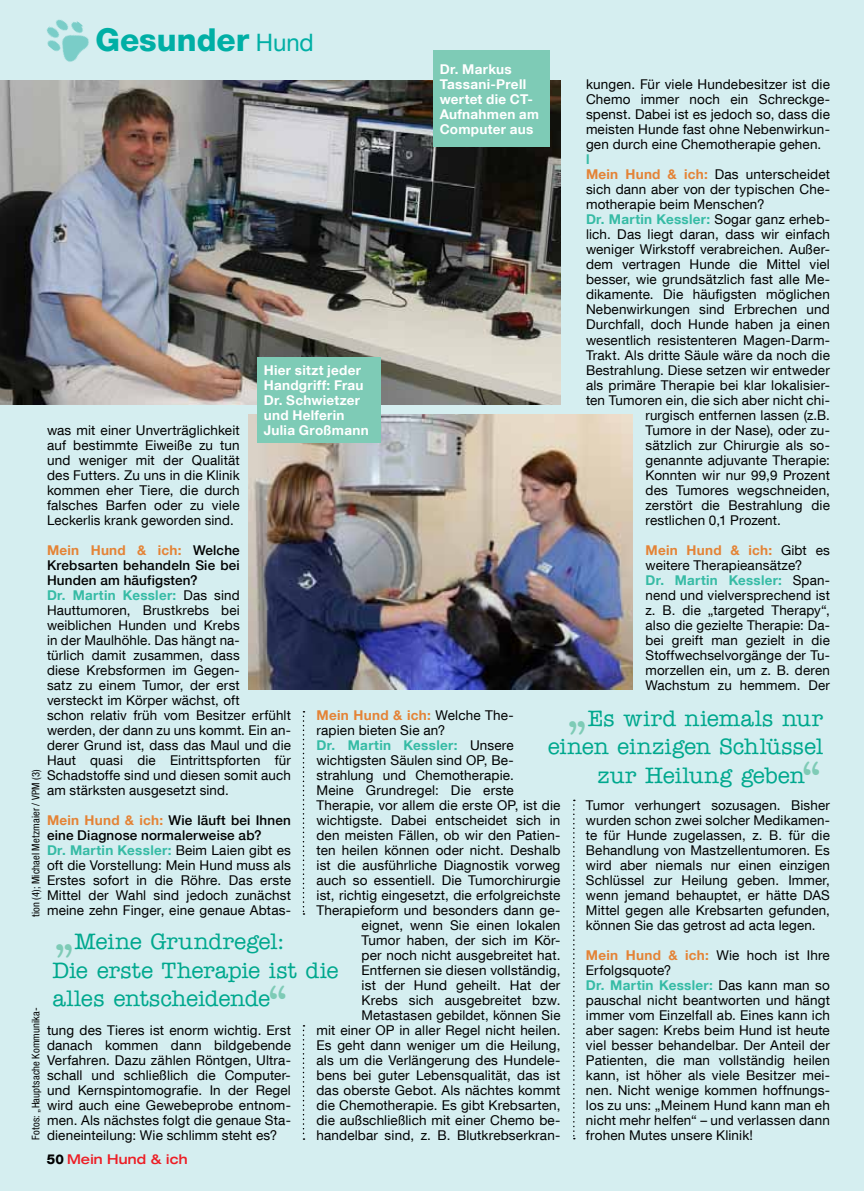
<style>
.page{position:relative;width:864px;height:1191px;background:#fff}
.page>*{position:absolute;margin:0;border:0;box-sizing:border-box;transform-origin:0 0}
.t1{font:800 31.5px "Helvetica Neue LT Com";color:#00afa5}
.t2{font:500 22.5px/28.5px "American Typewriter ITC Pro";letter-spacing:-.005em;color:#00a88e;text-align:right}
.t3{font:13.5px/15px "Helvetica Neue LT Com";letter-spacing:.01em;color:#000;text-align:justify}
.t4{font:700 13.5px/15px "Helvetica Neue LT Com";letter-spacing:.02em;color:#fff}
.t5{font:700 13.5px "Helvetica Neue LT Com";letter-spacing:.02em;color:#36bba5}
.t6{font:700 13.5px "Helvetica Neue LT Com";letter-spacing:.02em;color:#e48336}
.t7{font:500 expanded 13.5px "Helvetica Neue LT Com";letter-spacing:.015em;color:#ed1d24;scale:.95 1}
.t8{font:condensed 10.5px "Helvetica Neue LT Com";letter-spacing:.01em;color:#000}
.s1{font-weight:400;font-size:24px}
.s2{font-weight:700;color:#e48336}
.s3{font-weight:400;color:#000}
.s4{font-weight:700;color:#36bba5}
.s5{font-weight:500}
.s6{font-size:45px;color:#7ecbb6}
.s7{font-weight:800;font-stretch:normal;color:#000}
</style>
<div class="page">
<div style="left:0;top:0;width:863px;height:1191px;background:#d5eef0"></div>
<img style="left:0;top:81px;width:560px;height:323px">
<img style="left:248px;top:414px;width:384px;height:275px">
<svg style="left:302px;top:1025px;width:2px;height:114px"></svg>
<svg style="left:302px;top:711px;width:2px;height:203px"></svg>
<svg style="left:573px;top:799px;width:1px;height:340px"></svg>
<img style="left:46px;top:19px;width:43px;height:43px">
<div style="left:433px;top:51px;width:116px;height:96px;background:#7ecbb6"></div>
<div style="left:257px;top:357px;width:123px;height:86px;background:#7ecbb6"></div>
<h1 class="t1" style="left:95px;top:21px;width:220px">Gesunder <span class="s1">Hund</span></h1>
<p class="t4" style="left:439px;top:62px;width:100px">Dr. Markus<br>Tassani-Prell wertet die CT-<br>Aufnahmen am<br>Computer aus</p>
<p class="t3" style="left:585px;top:77px;width:245px">kungen. Für viele Hundebesitzer ist die Chemo immer noch ein Schreckge&shy;spenst. Dabei ist es jedoch so, dass die meisten Hunde fast ohne Nebenwirkun&shy;gen durch eine Chemotherapie gehen.</p>
<p class="t5" style="left:585px;top:151px;width:5px">l</p>
<p class="t3" style="left:585px;top:167px;width:245px"><span class="s2">Mein Hund &amp; ich:</span> Das unterscheidet</p>
<p class="t3" style="left:585px;top:182px;width:245px">sich dann aber von der typischen Che-</p>
<p class="t3" style="left:585px;top:197px;width:180px">motherapie beim Menschen?</p>
<p class="t5" style="left:585px;top:211px;width:245px">Dr. Martin Kessler: <span class="s3">Sogar ganz erheb-</span></p>
<p class="t3" style="left:585px;top:227px;width:245px">lich. Das liegt daran, dass wir einfach</p>
<p class="t3" style="left:585px;top:242px;width:245px">weniger Wirkstoff verabreichen. Außer-</p>
<p class="t3" style="left:585px;top:257px;width:245px">dem vertragen Hunde die Mittel viel</p>
<p class="t3" style="left:585px;top:272px;width:245px">besser, wie grundsätzlich fast alle Me-</p>
<p class="t3" style="left:585px;top:287px;width:245px">dikamente. Die häufigsten möglichen</p>
<p class="t3" style="left:585px;top:302px;width:245px">Nebenwirkungen sind Erbrechen und</p>
<p class="t3" style="left:585px;top:317px;width:245px">Durchfall, doch Hunde haben ja einen</p>
<p class="t3" style="left:585px;top:332px;width:245px">wesentlich resistenteren Magen-Darm-</p>
<p class="t3" style="left:585px;top:347px;width:245px">Trakt. Als dritte Säule wäre da noch die</p>
<p class="t3" style="left:585px;top:362px;width:245px">Bestrahlung. Diese setzen wir entweder</p>
<p class="t3" style="left:585px;top:377px;width:245px">als primäre Therapie bei klar lokalisier-</p>
<p class="t3" style="left:585px;top:392px;width:245px">ten Tumoren ein, die sich aber nicht chi-</p>
<p class="t3" style="left:645px;top:407px;width:186px">rurgisch entfernen lassen (z.B.</p>
<p class="t3" style="left:645px;top:422px;width:186px">Tumore in der Nase), oder zu-</p>
<p class="t3" style="left:645px;top:437px;width:186px">sätzlich zur Chirurgie als so-</p>
<p class="t3" style="left:645px;top:452px;width:186px">genannte adjuvante Therapie:</p>
<p class="t3" style="left:645px;top:467px;width:186px">Konnten wir nur 99,9 Prozent</p>
<p class="t3" style="left:645px;top:482px;width:186px">des Tumores wegschneiden,</p>
<p class="t3" style="left:645px;top:497px;width:186px">zerstört die Bestrahlung die</p>
<p class="t3" style="left:645px;top:512px;width:137px">restlichen 0,1 Prozent.</p>
<p class="t3" style="left:645px;top:542px;width:186px;text-align:left"><span class="s2">Mein Hund &amp; ich:</span> Gibt es weitere Therapieansätze?<br><span class="s4">Dr. Martin Kessler:</span> Span&shy;nend und vielversprechend ist z. B. die „targeted Therapy“, also die gezielte Therapie: Da&shy;bei greift man gezielt in die<br>Stoffwechselvorgänge der Tu&shy;morzellen ein, um z. B. deren<br>Wachstum zu hemmem. Der</p>
<p class="t4" style="left:264px;top:362px;width:106px">Hier sitzt jeder<br>Handgriff: Frau<br>Dr. Schwietzer und Helferin<br>Julia Großmann</p>
<p class="t3" style="left:47px;top:422px;width:194px">was mit einer Unverträglichkeit auf bestimmte Eiweiße zu tun und weniger mit der Qualität des Futters. Zu uns in die Klinik kommen eher Tiere, die durch falsches Barfen oder zu viele Leckerlis krank geworden sind.</p>
<p class="t3" style="left:47px;top:542px;width:245px;text-align:left"><span class="s2">Mein Hund &amp; ich:</span> <span class="s5">Welche<br>Krebsarten behandeln Sie bei<br>Hunden am häufigsten?<br></span><span class="s4">Dr. Martin Kessler:</span> Das sind<br>Hauttumoren, Brustkrebs bei weiblichen Hunden und Krebs<br>in der Maulhöhle. Das hängt na-<br>türlich damit zusammen, dass<br>diese Krebsformen im Gegen-<br>satz zu einem Tumor, der erst versteckt im Körper wächst, oft<br>schon relativ früh vom Besitzer erfühlt werden, der dann zu uns kommt. Ein an&shy;derer Grund ist, dass das Maul und die<br>Haut quasi die Eintrittspforten für<br>Schadstoffe sind und diesen somit auch am stärksten ausgesetzt sind.</p>
<p class="t3" style="left:47px;top:812px;width:245px;text-align:left"><span class="s2">Mein Hund &amp; ich:</span> <span class="s5">Wie läuft bei Ihnen eine Diagnose normalerweise ab?<br></span><span class="s4">Dr. Martin Kessler:</span> Beim Laien gibt es oft die Vorstellung: Mein Hund muss als Erstes sofort in die Röhre. Das erste Mittel der Wahl sind jedoch zunächst meine zehn Finger, eine genaue Abtas-</p>
<p class="t6" style="left:316px;top:706px;width:199px">Mein Hund &amp; ich: <span class="s3">Welche The-</span></p>
<p class="t3" style="left:316px;top:722px;width:130px">rapien bieten Sie an?</p>
<p class="t5" style="left:316px;top:736px;width:199px">Dr. Martin Kessler: <span class="s3">Unsere</span></p>
<p class="t3" style="left:316px;top:752px;width:199px">wichtigsten Säulen sind OP, Be-</p>
<p class="t3" style="left:316px;top:767px;width:199px">strahlung und Chemotherapie.</p>
<p class="t3" style="left:316px;top:782px;width:199px">Meine Grundregel: Die erste</p>
<p class="t3" style="left:316px;top:797px;width:245px">Therapie, vor allem die erste OP, ist die</p>
<p class="t3" style="left:316px;top:812px;width:245px">wichtigste. Dabei entscheidet sich in</p>
<p class="t3" style="left:316px;top:827px;width:245px">den meisten Fällen, ob wir den Patien-</p>
<p class="t3" style="left:316px;top:842px;width:245px">ten heilen können oder nicht. Deshalb</p>
<p class="t3" style="left:316px;top:857px;width:245px">ist die ausführliche Diagnostik vorweg</p>
<p class="t3" style="left:316px;top:872px;width:245px">auch so essentiell. Die Tumorchirurgie</p>
<p class="t3" style="left:316px;top:887px;width:245px">ist, richtig eingesetzt, die erfolgreichste</p>
<p class="t3" style="left:316px;top:902px;width:245px">Therapieform und besonders dann ge-</p>
<p class="t3" style="left:361px;top:917px;width:200px">eignet, wenn Sie einen lokalen</p>
<p class="t3" style="left:361px;top:932px;width:200px">Tumor haben, der sich im Kör-</p>
<p class="t3" style="left:361px;top:947px;width:200px">per noch nicht ausgebreitet hat.</p>
<p class="t3" style="left:361px;top:962px;width:200px">Entfernen sie diesen vollständig,</p>
<p class="t3" style="left:361px;top:977px;width:200px">ist der Hund geheilt. Hat der</p>
<p class="t3" style="left:361px;top:992px;width:200px">Krebs sich ausgebreitet bzw.</p>
<p class="t3" style="left:361px;top:1007px;width:200px">Metastasen gebildet, können Sie</p>
<p class="t3" style="left:316px;top:1022px;width:245px">mit einer OP in aller Regel nicht heilen.</p>
<p class="t3" style="left:316px;top:1037px;width:245px">Es geht dann weniger um die Heilung,</p>
<p class="t3" style="left:316px;top:1052px;width:245px">als um die Verlängerung des Hundele-</p>
<p class="t3" style="left:316px;top:1067px;width:245px">bens bei guter Lebensqualität, das ist</p>
<p class="t3" style="left:316px;top:1082px;width:245px">das oberste Gebot. Als nächtes kommt</p>
<p class="t3" style="left:316px;top:1097px;width:245px">die Chemotherapie. Es gibt Krebsarten,</p>
<p class="t3" style="left:316px;top:1112px;width:245px">die außschließlich mit einer Chemo be-</p>
<p class="t3" style="left:316px;top:1127px;width:245px">handelbar sind, z. B. Blutkrebserkran-</p>
<h2 class="t2" style="left:547px;top:703px;width:277px"><span class="s6">„</span>Es wird niemals nur einen einzigen Schlüssel zur Heilung geben<span class="s6">“</span></h2>
<p class="t8" style="left:30px;top:917px;width:149px;rotate:-90deg">tion (4); Michael Metzmaier / VPM (3)</p>
<p class="t3" style="left:585px;top:797px;width:245px">Tumor verhungert sozusagen. Bisher wurden schon zwei solcher Medikamen&shy;te für Hunde zugelassen, z. B. für die Behandlung von Mastzellentumoren. Es wird aber niemals nur einen einzigen Schlüssel zur Heilung geben. Immer, wenn jemand behauptet, er hätte DAS Mittel gegen alle Krebsarten gefunden, können Sie das getrost ad acta legen.</p>
<p class="t3" style="left:585px;top:947px;width:245px;text-align:left"><span class="s2">Mein Hund &amp; ich:</span> Wie hoch ist Ihre Erfolgsquote?<br><span class="s4">Dr. Martin Kessler:</span> Das kann man so pauschal nicht beantworten und hängt immer vom Einzelfall ab. Eines kann ich aber sagen: Krebs beim Hund ist heute viel besser behandelbar. Der Anteil der Patienten, die man vollständig heilen kann, ist höher als viele Besitzer mei&shy;nen. Nicht wenige kommen hoffnungs&shy;los zu uns: „Meinem Hund kann man eh nicht mehr helfen“ – und verlassen dann frohen Mutes unsere Klinik!</p>
<h2 class="t2" style="left:52px;top:927px;width:288px;text-align:left"><span class="s6">„</span>Meine Grundregel:<br>Die erste Therapie ist die alles entscheidende<span class="s6">“</span></h2>
<p class="t8" style="left:30px;top:1140px;width:134px;rotate:-90deg">Fotos: „Hauptsache Kommunika-</p>
<p class="t3" style="left:47px;top:1022px;width:245px">tung des Tieres ist enorm wichtig. Erst danach kommen dann bildgebende Verfahren. Dazu zählen Röntgen, Ultra&shy;schall und schließlich die Computer&shy;und Kernspintomografie. In der Regel wird auch eine Gewebeprobe entnom&shy;men. Als nächstes folgt die genaue Sta&shy;dieneinteilung: Wie schlimm steht es?</p>
<p class="t7" style="left:47px;top:1151px;width:150px"><span class="s7">50</span> Mein Hund &amp; ich</p>
</div>
